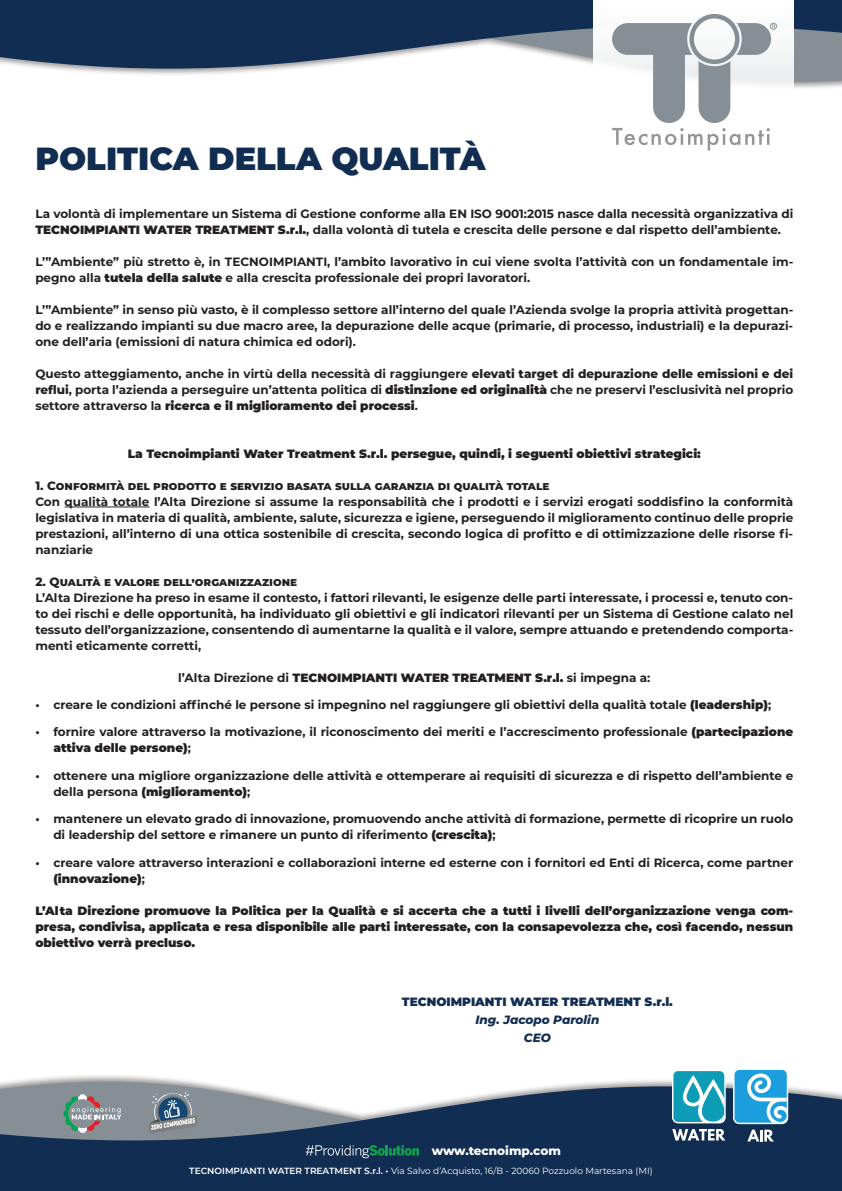
<style>
.page{position:relative;width:842px;height:1191px;background:#fff}
.page>*{position:absolute;margin:0;border:0;box-sizing:border-box;transform-origin:0 0}
.t1{font:900 32px "Montserrat";color:#112e52}
.t2{font:700 12px/16px "Montserrat";color:#231f20}
.t3{font:900 12px/16px "Montserrat";color:#231f20;text-align:justify}
.t4{font:800 12px "Montserrat";color:#231f20}
.t5{font:900 12px "Montserrat";color:#112e52}
.t6{font:italic 800 12px/18px "Montserrat";color:#112e52;text-align:center}
.t7{font:800 12px "Montserrat";color:#fff}
.t8{font:9px "Montserrat";color:#fff}
.s1{font-weight:900}
.s2{font-weight:800}
.s3{font-weight:700}
.s4{font-weight:600}
</style>
<div class="page">
<svg style="left:0;top:1075px;width:842px;height:116px;background:#475c76"></svg>
<svg style="left:0;top:0;width:842px;height:88px;fill:#112e52"></svg>
<div style="left:593px;top:0;width:200px;height:240px;background:#fff"></div>
<svg style="left:306px;top:1145px;width:113px;height:13px"></svg>
<hr style="left:65px;top:506px;width:84px;height:1px;background:#231f20">
<svg style="left:63px;top:1094px;width:58px;height:38px;background:#8f9796"></svg>
<svg style="left:149px;top:1090px;width:48px;height:43px;background:#7b8a96"></svg>
<svg style="left:733px;top:1069px;width:55px;height:72px"></svg>
<svg style="left:672px;top:1129px;width:53px;height:11px"></svg>
<svg style="left:672px;top:1071px;width:54px;height:52px"></svg>
<div style="left:770px;top:23px;width:7px;height:6px;border:1px solid #878f96;border-radius:50%"></div>
<svg style="left:612px;top:14px;width:164px;height:137px"></svg>
<h1 class="t1" style="left:35px;top:134px;width:452px">POLITICA DELLA QUALITÀ</h1>
<p class="t2" style="left:35px;top:205px;width:759px">La volontà di implementare un Sistema di Gestione conforme alla EN ISO 9001:2015 nasce dalla necessità organizzativa di<br><span class="s1">TECNOIMPIANTI WATER TREATMENT S.r.l.</span>, dalla volontà di tutela e crescita delle persone e dal rispetto dell’ambiente.</p>
<p class="t2" style="left:35px;top:253px;width:759px">L’”Ambiente” più stretto è, in TECNOIMPIANTI, l’ambito lavorativo in cui viene svolta l’attività con un fondamentale im&shy;pegno alla <span class="s1">tutela della salute</span> e alla crescita professionale dei propri lavoratori.</p>
<p class="t2" style="left:35px;top:301px;width:759px;text-align:justify">L’”Ambiente” in senso più vasto, è il complesso settore all’interno del quale l’Azienda svolge la propria attività progettan&shy;do e realizzando impianti su due macro aree, la depurazione delle acque (primarie, di processo, industriali) e la depurazi&shy;one dell’aria (emissioni di natura chimica ed odori).</p>
<p class="t2" style="left:35px;top:365px;width:759px;text-align:justify">Questo atteggiamento, anche in virtù della necessità di raggiungere <span class="s2">elevati target di depurazione delle emissioni e dei reflui</span>, porta l’azienda a perseguire un’attenta politica di <span class="s1">distinzione ed originalità</span> che ne preservi l’esclusività nel proprio settore attraverso la <span class="s1">ricerca e il miglioramento dei processi</span>.</p>
<p class="t3" style="left:128px;top:445px;width:575px">La Tecnoimpianti Water Treatment S.r.l. persegue, quindi, i seguenti obiettivi strategici:</p>
<p class="t4" style="left:35px;top:476px;width:515px">1. Conformità del prodotto e servizio basata sulla garanzia di qualità totale</p>
<p class="t2" style="left:35px;top:493px;width:759px;text-align:justify">Con qualità totale l’Alta Direzione si assume la responsabilità che i prodotti e i servizi erogati soddisfino la conformità legislativa in materia di qualità, ambiente, salute, sicurezza e igiene, perseguendo il miglioramento continuo delle proprie prestazioni, all’interno di una ottica sostenibile di crescita, secondo logica di profitto e di ottimizzazione delle risorse fi&shy;nanziarie</p>
<p class="t4" style="left:35px;top:572px;width:263px">2. Qualità e valore dell’organizzazione</p>
<p class="t2" style="left:35px;top:589px;width:759px;text-align:justify">L’Alta Direzione ha preso in esame il contesto, i fattori rilevanti, le esigenze delle parti interessate, i processi e, tenuto con&shy;to dei rischi e delle opportunità, ha individuato gli obiettivi e gli indicatori rilevanti per un Sistema di Gestione calato nel tessuto dell’organizzazione, consentendo di aumentarne la qualità e il valore, sempre attuando e pretendendo comporta&shy;menti eticamente corretti,</p>
<p class="t3" style="left:178px;top:669px;width:474px"><span class="s3">l’Alta Direzione di</span> TECNOIMPIANTI WATER TREATMENT S.r.l. <span class="s3">si impegna a:</span></p>
<p class="t2" style="left:35px;top:696px;width:737px">• creare le condizioni affinché le persone si impegnino nel raggiungere gli obiettivi della qualità totale <span class="s1">(leadership)</span>;</p>
<p class="t2" style="left:53px;top:723px;width:741px;text-indent:-18px">• fornire valore attraverso la motivazione, il riconoscimento dei meriti e l’accrescimento professionale <span class="s1">(partecipazione attiva delle persone)</span>;</p>
<p class="t2" style="left:53px;top:767px;width:741px;text-indent:-18px">• ottenere una migliore organizzazione delle attività e ottemperare ai requisiti di sicurezza e di rispetto dell’ambiente e della persona <span class="s1">(miglioramento)</span>;</p>
<p class="t2" style="left:53px;top:810px;width:741px;text-indent:-18px">• mantenere un elevato grado di innovazione, promuovendo anche attività di formazione, permette di ricoprire un ruolo di leadership del settore e rimanere un punto di riferimento <span class="s1">(crescita)</span>;</p>
<p class="t2" style="left:53px;top:853px;width:741px;text-indent:-18px">• creare valore attraverso interazioni e collaborazioni interne ed esterne con i fornitori ed Enti di Ricerca, come partner <span class="s1">(innovazione)</span>;</p>
<p class="t3" style="left:35px;top:901px;width:759px">L’Alta Direzione promuove la Politica per la Qualità e si accerta che a tutti i livelli dell’organizzazione venga com&shy;presa, condivisa, applicata e resa disponibile alle parti interessate, con la consapevolezza che, così facendo, nessun obiettivo verrà precluso.</p>
<p class="t5" style="left:402px;top:993px;width:272px">TECNOIMPIANTI WATER TREATMENT S.r.l.</p>
<p class="t6" style="left:475px;top:1010px;width:125px">Ing. Jacopo Parolin<br>CEO</p>
<p class="t7" style="left:432px;top:1142px;width:131px">www.tecnoimp.com</p>
<p class="t8" style="left:189px;top:1164px;width:465px"><span class="s4">TECNOIMPIANTI WATER TREATMENT S.r.l. •</span> Via Salvo d’Acquisto, 16/B - 20060 Pozzuolo Martesana (MI)</p>
</div>
